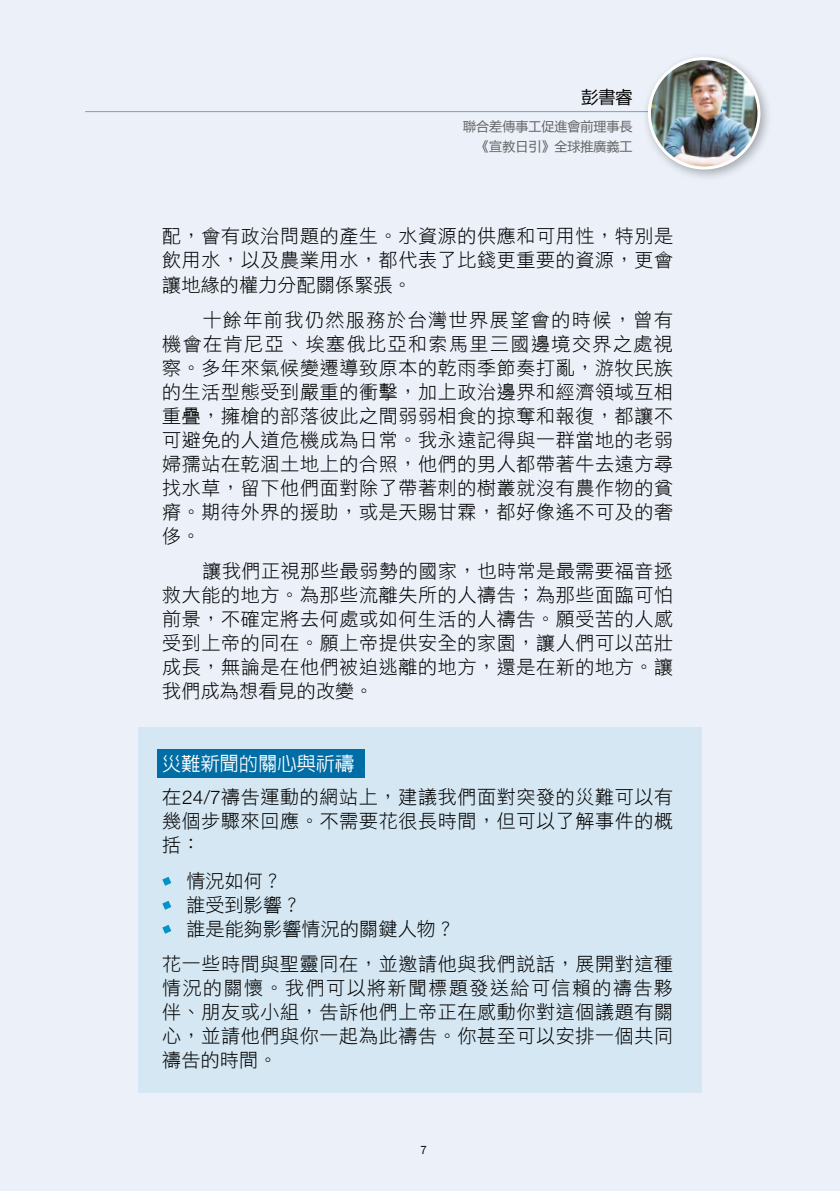
<style>
.page{position:relative;width:840px;height:1191px;background:#fff}
.page>*{position:absolute;margin:0;border:0;box-sizing:border-box;transform-origin:0 0}
.t1{font:19px/24px "DF Hei W3 WIN BF";letter-spacing:.035em;color:#000;text-align:justify}
.t2{font:19px/24px "DF Hei W3 WIN BF";letter-spacing:.01em;color:#000}
.t3{font:500 19px "ID Hei";letter-spacing:.01em;color:#fff}
.t4{font:17px "Microsoft Ya Hei";color:#000}
.t5{font:13px/20px "Microsoft Ya Hei";color:#636466;text-align:right}
.t6{font:12px "Franklin Gothic";color:#000}
.s1{font-family:"Helvetica Neue";font-weight:300}
</style>
<div class="page">
<div style="left:0;top:0;width:839px;height:1191px;background:#ecf1f9"></div>
<div style="left:137px;top:727px;width:564px;height:366px;background:#d5e7f2"></div>
<hr style="left:85px;top:111px;width:598px;height:1px;background:#77a5af">
<div style="left:641px;top:51px;width:132px;height:131px;background:#000;opacity:.3"></div>
<img style="left:649px;top:59px;width:109px;height:109px;border-radius:55px">
<div style="left:647px;top:57px;width:113px;height:112px;border:3px solid #fff;border-radius:50%"></div>
<div style="left:156px;top:749px;width:208px;height:29px;background:#006da5"></div>
<svg style="left:162px;top:876px;width:9px;height:9px"></svg>
<svg style="left:162px;top:900px;width:9px;height:9px"></svg>
<svg style="left:162px;top:924px;width:9px;height:9px"></svg>
<p class="t4" style="left:581px;top:85px;width:52px">彭書睿</p>
<p class="t5" style="left:463px;top:116px;width:170px">聯合差傳事工促進會前理事長《宣教日引》全球推廣義工</p>
<p class="t1" style="left:162px;top:224px;width:512px">配，會有政治問題的產生。水資源的供應和可用性，特別是飲用水，以及農業用水，都代表了比錢更重要的資源，更會讓地緣的權力分配關係緊張。</p>
<p class="t1" style="left:162px;top:308px;width:512px;text-indent:40px">十餘年前我仍然服務於台灣世界展望會的時候，曾有機會在肯尼亞、埃塞俄比亞和索馬里三國邊境交界之處視察。多年來氣候變遷導致原本的乾雨季節奏打亂，游牧民族的生活型態受到嚴重的衝擊，加上政治邊界和經濟領域互相重疊，擁槍的部落彼此之間弱弱相食的掠奪和報復，都讓不可避免的人道危機成為日常。我永遠記得與一群當地的老弱婦孺站在乾涸土地上的合照，他們的男人都帶著牛去遠方尋找水草，留下他們面對除了帶著刺的樹叢就沒有農作物的貧瘠。期待外界的援助，或是天賜甘霖，都好像遙不可及的奢侈。</p>
<p class="t1" style="left:162px;top:559px;width:512px;text-indent:40px">讓我們正視那些最弱勢的國家，也時常是最需要福音拯救大能的地方。為那些流離失所的人禱告；為那些面臨可怕前景，不確定將去何處或如何生活的人禱告。願受苦的人感受到上帝的同在。願上帝提供安全的家園，讓人們可以茁壯成長，無論是在他們被迫逃離的地方，還是在新的地方。讓我們成為想看見的改變。</p>
<p class="t3" style="left:162px;top:753px;width:193px">災難新聞的關心與祈禱</p>
<p class="t1" style="left:162px;top:785px;width:512px">在<span class="s1">24/7</span>禱告運動的網站上，建議我們面對突發的災難可以有幾個步驟來回應。不需要花很長時間，但可以了解事件的概括：</p>
<p class="t2" style="left:186px;top:868px;width:270px">情況如何？<br>誰受到影響？<br>誰是能夠影響情況的關鍵人物？</p>
<p class="t1" style="left:162px;top:952px;width:512px">花一些時間與聖靈同在，並邀請他與我們說話，展開對這種情況的關懷。我們可以將新聞標題發送給可信賴的禱告夥伴、朋友或小組，告訴他們上帝正在感動你對這個議題有關心，並請他們與你一起為此禱告。你甚至可以安排一個共同禱告的時間。</p>
<p class="t6" style="left:417px;top:1143px;width:11px">77</p>
</div>
